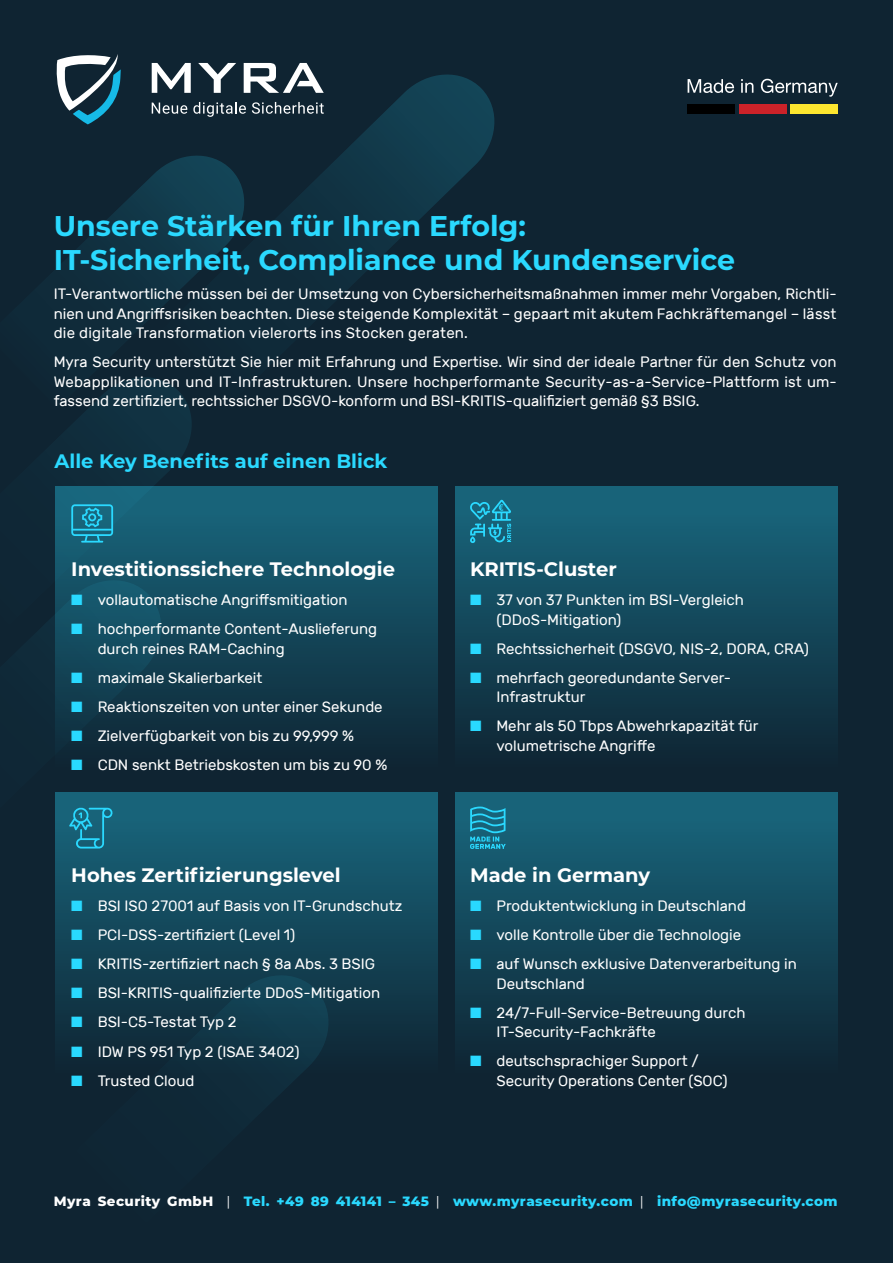
<style>
.page{position:relative;width:893px;height:1263px;background:#0f2432}
.page>*{position:absolute;margin:0;border:0;box-sizing:border-box;transform-origin:0 0}
.t1{font:700 28.5px/34.5px "Montserrat";color:#2ad9ff}
.t2{font:700 19.5px "Montserrat";color:#fff}
.t3{font:700 19.5px "Montserrat";color:#2ad9ff}
.t4{font:15px/19.5px "Rubik";color:#fff}
.t5{font:800 13.5px "Montserrat";letter-spacing:.035em;color:#2ad9ff}
.s1{color:#29d9ff}
.s2{color:#fff}
.s3{font-weight:400;color:#fff}
</style>
<div class="page">
<svg style="left:70px;top:168px;width:91px;height:160px;fill:#102d3d"></svg>
<svg style="left:73px;top:377px;width:119px;height:109px;fill:#102f3e"></svg>
<svg style="left:161px;top:68px;width:334px;height:334px"></svg>
<svg style="left:57px;top:54px;width:64px;height:70px"></svg>
<svg style="left:152px;top:63px;width:39px;height:30px"></svg>
<svg style="left:198px;top:63px;width:38px;height:30px"></svg>
<svg style="left:244px;top:63px;width:80px;height:30px"></svg>
<svg style="left:152px;top:103px;width:35px;height:11px"></svg>
<svg style="left:193px;top:102px;width:53px;height:15px"></svg>
<svg style="left:252px;top:102px;width:72px;height:12px"></svg>
<svg style="left:688px;top:79px;width:150px;height:18px"></svg>
<div style="left:688px;top:104px;width:47px;height:10px;background:#000"></div>
<div style="left:739px;top:105px;width:47px;height:9px;background:#cc2229"></div>
<div style="left:791px;top:105px;width:47px;height:9px;background:#fde62f"></div>
<div style="left:55px;top:486px;width:382px;height:288px;background:linear-gradient(to bottom,#196980,#0f2432)"></div>
<div style="left:55px;top:792px;width:382px;height:288px;background:linear-gradient(to bottom,#19677e,#0f2736)"></div>
<div style="left:455px;top:486px;width:383px;height:288px;background:linear-gradient(to bottom,#19687f,#0f2432)"></div>
<div style="left:455px;top:792px;width:383px;height:288px;background:linear-gradient(to bottom,#19687f,#0f2432)"></div>
<svg style="left:71px;top:504px;width:42px;height:39px;background:#1d88a4"></svg>
<svg style="left:469px;top:499px;width:42px;height:44px;background:#1c849f"></svg>
<svg style="left:43px;top:574px;width:125px;height:274px"></svg>
<svg style="left:470px;top:806px;width:36px;height:43px;background:#1d87a2"></svg>
<h1 class="t1" style="left:54px;top:207px;width:683px">Unsere Stärken für Ihren Erfolg:<br>IT-Sicherheit, Compliance und Kundenservice</h1>
<p class="t4" style="left:54px;top:285px;width:784px;text-align:justify">IT-Verantwortliche müssen bei der Umsetzung von Cybersicherheitsmaßnahmen immer mehr Vorgaben, Richtli&shy;nien und Angriffsrisiken beachten. Diese steigende Komplexität – gepaart mit akutem Fachkräftemangel – lässt die digitale Transformation vielerorts ins Stocken geraten.</p>
<p class="t4" style="left:54px;top:353px;width:784px;text-align:justify">Myra Security unterstützt Sie hier mit Erfahrung und Expertise. Wir sind der ideale Partner für den Schutz von Webapplikationen und IT-Infrastrukturen. Unsere hochperformante Security-as-a-Service-Plattform ist um&shy;fassend zertifiziert, rechtssicher DSGVO-konform und BSI-KRITIS-qualifiziert gemäß §3 BSIG.</p>
<h2 class="t3" style="left:55px;top:447px;width:334px">Alle Key Benefits auf einen Blick</h2>
<h2 class="t2" style="left:71px;top:555px;width:325px">Investitionssichere Technologie</h2>
<p class="t4" style="left:71px;top:590px;width:278px"><span class="s1">■</span> vollautomatische Angriffsmitigation</p>
<p class="t4" style="left:98px;top:620px;width:281px;text-indent:-26px"><span class="s1">■</span> hochperformante Content-Auslieferung durch reines RAM-Caching</p>
<p class="t4" style="left:71px;top:668px;width:193px"><span class="s1">■</span> maximale Skalierbarkeit</p>
<p class="t4" style="left:71px;top:697px;width:313px"><span class="s1">■</span> Reaktionszeiten von unter einer Sekunde</p>
<p class="t4" style="left:71px;top:726px;width:284px"><span class="s1">■</span> Zielverfügbarkeit von bis zu 99,999 %</p>
<p class="t4" style="left:71px;top:755px;width:318px"><span class="s1">■</span> CDN senkt Betriebskosten um bis zu 90 %</p>
<h2 class="t2" style="left:71px;top:861px;width:271px">Hohes Zertifizierungslevel</h2>
<p class="t4" style="left:71px;top:896px;width:333px"><span class="s1">■</span> BSI ISO 27001 auf Basis von IT-Grundschutz</p>
<p class="t4" style="left:71px;top:926px;width:226px"><span class="s1">■</span> PCI-DSS-zertifiziert (Level 1)</p>
<p class="t4" style="left:71px;top:955px;width:305px"><span class="s1">■</span> KRITIS-zertifiziert nach § 8a Abs. 3 BSIG</p>
<p class="t4" style="left:71px;top:984px;width:310px"><span class="s1">■</span> BSI-KRITIS-qualifizierte DDoS-Mitigation</p>
<p class="t4" style="left:71px;top:1013px;width:167px"><span class="s1">■</span> BSI-C5-Testat Typ 2</p>
<p class="t4" style="left:71px;top:1042px;width:230px"><span class="s1">■</span> IDW PS 951 Typ 2 (ISAE 3402)</p>
<p class="t4" style="left:71px;top:1071px;width:125px"><span class="s1">■</span> Trusted Cloud</p>
<h2 class="t2" style="left:470px;top:555px;width:148px">KRITIS-Cluster</h2>
<p class="t4" style="left:496px;top:590px;width:249px;text-indent:-26px"><span class="s1">■</span> 37 von 37 Punkten im BSI-Vergleich (DDoS-Mitigation)</p>
<p class="t4" style="left:470px;top:639px;width:340px"><span class="s1">■</span> Rechtssicherheit (DSGVO, NIS-2, DORA, CRA)</p>
<p class="t4" style="left:496px;top:668px;width:236px;text-indent:-26px"><span class="s1">■</span> mehrfach georedundante Server-<br>Infrastruktur</p>
<p class="t4" style="left:496px;top:717px;width:264px;text-indent:-26px"><span class="s1">■</span> Mehr als 50 Tbps Abwehrkapazität für volumetrische Angriffe</p>
<h2 class="t2" style="left:470px;top:861px;width:182px">Made in Germany</h2>
<p class="t4" style="left:470px;top:896px;width:277px"><span class="s1">■</span> Produktentwicklung in Deutschland</p>
<p class="t4" style="left:470px;top:926px;width:273px"><span class="s1">■</span> volle Kontrolle über die Technologie</p>
<p class="t4" style="left:496px;top:955px;width:302px;text-indent:-26px"><span class="s1">■</span> auf Wunsch exklusive Datenverarbeitung in<br>Deutschland</p>
<p class="t4" style="left:496px;top:1003px;width:251px;text-indent:-26px"><span class="s1">■</span> 24/7-Full-Service-Betreuung durch<br>IT-Security-Fachkräfte</p>
<p class="t4" style="left:496px;top:1052px;width:233px;text-indent:-26px"><span class="s1">■</span> deutschsprachiger Support /<br>Security Operations Center (SOC)</p>
<p class="t5" style="left:54px;top:1191px;width:785px"><span class="s2">Myra Security GmbH</span> <span class="s3">|</span> Tel. +49 89 414141 – 345 <span class="s3">|</span> www.myrasecurity.com <span class="s3">|</span> info@myrasecurity.com</p>
</div>
